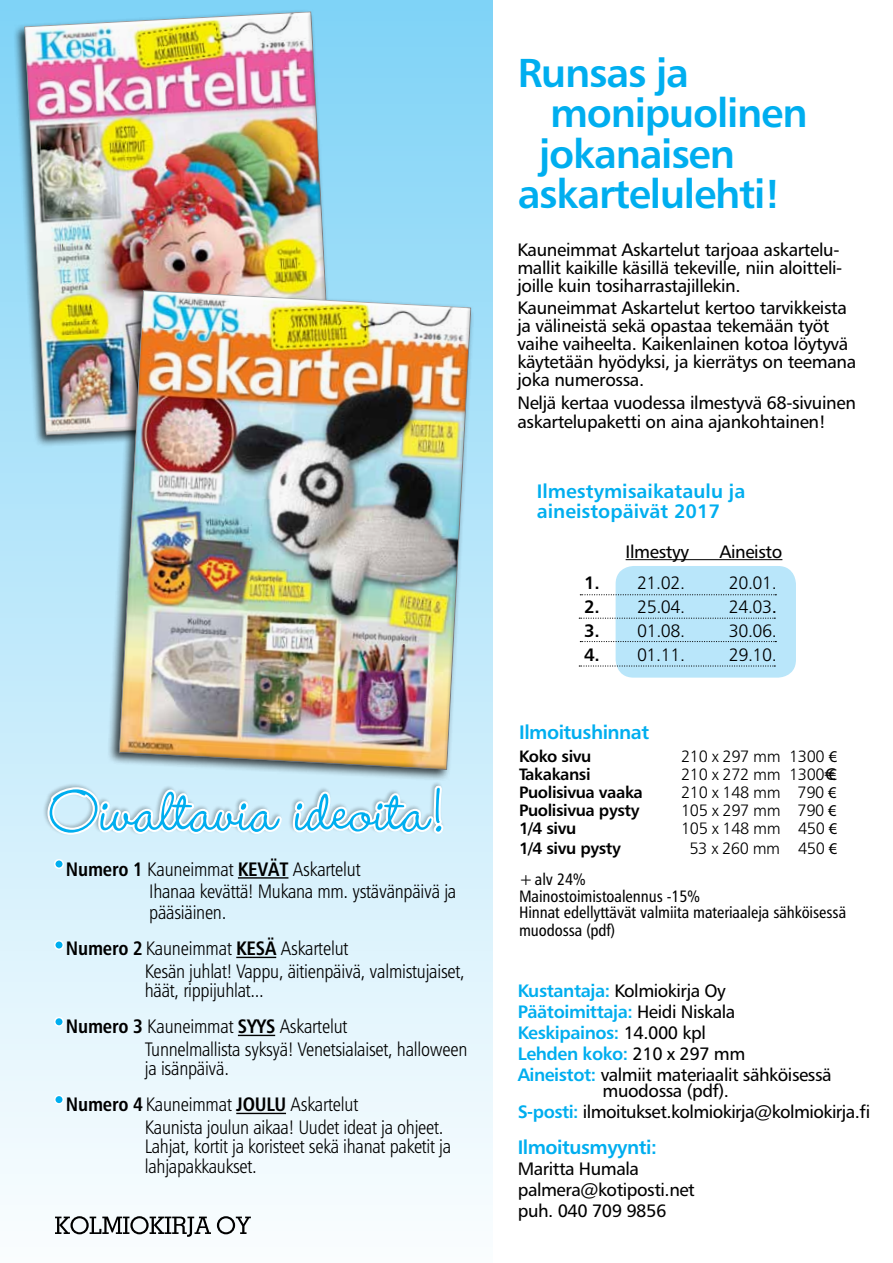
<style>
.page{position:relative;width:893px;height:1263px;background:#fff}
.page>*{position:absolute;margin:0;border:0;box-sizing:border-box;transform-origin:0 0}
.t1{font:500 75px "Wendy LP Std";color:#00aeef}
.t2{font:40.5px "Humanist 777 BT Bold B";letter-spacing:-.03em;color:#00aeef}
.t3{font:19.5px/21.8px "Humanist 777 BT Light Condensed B";letter-spacing:-.015em;color:#000}
.t4{font:19.5px/19.5px "Humanist 777 BT Bold B";color:#00aeef}
.t5{font:19.5px "Humanist 777 BT Bold B";letter-spacing:-.025em;color:#00aeef}
.t6{font:18px/18px "Humanist 777 BT Roman B";letter-spacing:-.02em;color:#000}
.t7{font:18px/21px "Humanist 777 BT Bold B";letter-spacing:-.025em;color:#00aeef}
.t8{font:18px "Humanist 777 BT Light B";letter-spacing:-.025em;color:#000}
.t9{font:16.5px/16.5px "Humanist 777 BT Roman Condensed B";letter-spacing:-.005em;color:#000}
.t10{font:16.5px "Humanist 777 BT Light B";letter-spacing:-.025em;color:#000}
.t11{font:16.5px "Humanist 777 BT Bold B";letter-spacing:-.025em;color:#000}
.s1{font-family:"Humanist 777 BT Bold Condensed B"}
.s2{font-family:"Humanist 777 BT Bold B"}
.s3{font-family:"Humanist 777 BT Roman B"}
.s4{font-family:"Myriad Pro"}
.s5{font-family:"Humanist 777 BT Bold B";color:#00aeef}
.s6{font-family:"Humanist 777 BT Roman B";color:#000}
</style>
<div class="page">
<div style="left:0;top:0;width:493px;height:1263px;background:linear-gradient(to bottom,#80d3f7,#fdfefe)"></div>
<div style="left:616px;top:566px;width:180px;height:112px;background:#b9e6fa;border-radius:18px"></div>
<hr style="left:626px;top:559px;width:156px;height:1px;background:#000">
<svg style="left:580px;top:594px;width:196px;height:1px"></svg>
<svg style="left:579px;top:618px;width:196px;height:1px"></svg>
<svg style="left:580px;top:641px;width:196px;height:1px"></svg>
<svg style="left:579px;top:665px;width:196px;height:1px"></svg>
<div style="left:42px;top:781px;width:403px;height:55px;background:#ceeefc"></div>
<svg style="left:45px;top:784px;width:400px;height:53px"></svg>
<div style="left:55px;top:860px;width:8px;height:8px;background:#00aeef;border-radius:50%"></div>
<div style="left:54px;top:859px;width:10px;height:10px;border:2px solid #fff;border-radius:50%"></div>
<div style="left:55px;top:941px;width:8px;height:8px;background:#00aeef;border-radius:50%"></div>
<div style="left:54px;top:940px;width:10px;height:10px;border:2px solid #fff;border-radius:50%"></div>
<div style="left:55px;top:1017px;width:8px;height:9px;background:#00aeef;border-radius:50%"></div>
<div style="left:54px;top:1017px;width:10px;height:10px;border:2px solid #fff;border-radius:50%"></div>
<div style="left:55px;top:1095px;width:8px;height:9px;background:#00aeef;border-radius:50%"></div>
<div style="left:54px;top:1094px;width:10px;height:10px;border:2px solid #fff;border-radius:50%"></div>
<hr style="left:238px;top:877px;width:50px;height:1px;background:#000">
<hr style="left:236px;top:957px;width:40px;height:1px;background:#000">
<hr style="left:238px;top:1035px;width:37px;height:1px;background:#000">
<hr style="left:236px;top:1113px;width:50px;height:1px;background:#000">
<div style="left:12px;top:8px;width:324px;height:439px;background:#000;opacity:.75"></div>
<img style="left:23px;top:11px;width:310px;height:424px">
<div style="left:107px;top:287px;width:367px;height:495px;background:#000;opacity:.75"></div>
<img style="left:117px;top:290px;width:355px;height:481px">
<svg style="left:55px;top:1216px;width:156px;height:21px"></svg>
<svg style="left:217px;top:1216px;width:34px;height:18px"></svg>
<h1 class="t1" style="left:50px;top:769px;width:399px">Oivaltavia ideoita!</h1>
<p class="t3" style="left:149px;top:858px;width:309px;text-indent:-83px"><span class="s1">Numero 1</span> Kauneimmat <span class="s1">KEVÄT</span> Askartelut<br>Ihanaa kevättä! Mukana mm. ystävänpäivä ja pääsiäinen.</p>
<p class="t3" style="left:145px;top:937px;width:321px;line-height:22.5px;text-indent:-79px"><span class="s1">Numero 2</span> Kauneimmat <span class="s1">KESÄ</span> Askartelut<br>Kesän juhlat! Vappu, äitienpäivä, valmistujaiset,</p>
<p class="t3" style="left:66px;top:972px;width:283px;line-height:36px;text-align:center">häät, rippijuhlat...<br><span class="s1">Numero 3</span> Kauneimmat <span class="s1">SYYS</span> Askartelut</p>
<p class="t3" style="left:145px;top:1039px;width:324px;line-height:19.5px">Tunnelmallista syksyä! Venetsialaiset, halloween ja isänpäivä.</p>
<p class="t3" style="left:145px;top:1093px;width:300px;line-height:22.5px;text-indent:-79px"><span class="s1">Numero 4</span> Kauneimmat <span class="s1">JOULU</span> Askartelut<br>Kaunista joulun aikaa! Uudet ideat ja ohjeet.</p>
<p class="t3" style="left:145px;top:1136px;width:308px;line-height:19.5px">Lahjat, kortit ja koristeet sekä ihanat paketit ja lahjapakkaukset.</p>
<h2 class="t2" style="left:518px;top:47px;width:173px">Runsas ja</h2>
<h2 class="t2" style="left:550px;top:88px;width:259px">monipuolinen</h2>
<h2 class="t2" style="left:539px;top:128px;width:197px">jokanaisen</h2>
<h2 class="t2" style="left:518px;top:169px;width:265px">askartelulehti!</h2>
<p class="t6" style="left:517px;top:240px;width:326px">Kauneimmat Askartelut tarjoaa askartelu&shy;mallit kaikille käsillä tekeville, niin aloitteli&shy;joille kuin tosiharrastajillekin.</p>
<p class="t6" style="left:517px;top:299px;width:340px">Kauneimmat Askartelut kertoo tarvikkeista ja välineistä sekä opastaa tekemään työt vaihe vaiheelta. Kaikenlainen kotoa löytyvä käytetään hyödyksi, ja kierrätys on teemana joka numerossa.</p>
<p class="t6" style="left:517px;top:392px;width:340px;line-height:19.5px">Neljä kertaa vuodessa ilmestyvä 68-sivuinen askartelupaketti on aina ajankohtainen!</p>
<p class="t4" style="left:537px;top:481px;width:210px">Ilmestymisaikataulu ja aineistopäivät 2017</p>
<p class="t6" style="left:626px;top:542px;width:65px">Ilmestyy</p>
<p class="t6" style="left:719px;top:542px;width:64px">Aineisto</p>
<p class="t8" style="left:584px;top:572px;width:102px"><span class="s2">1.</span> 21.02.</p>
<p class="t8" style="left:729px;top:572px;width:50px">20.01.</p>
<p class="t8" style="left:584px;top:596px;width:102px"><span class="s2">2.</span> 25.04.</p>
<p class="t8" style="left:729px;top:596px;width:50px">24.03<span class="s3">.</span></p>
<p class="t8" style="left:584px;top:620px;width:102px"><span class="s2">3.</span> 01.08.</p>
<p class="t8" style="left:729px;top:620px;width:50px">30.06.</p>
<p class="t8" style="left:584px;top:644px;width:102px"><span class="s2">4.</span> 01.11.</p>
<p class="t8" style="left:729px;top:644px;width:50px">29.10.</p>
<p class="t5" style="left:519px;top:720px;width:132px">Ilmoitushinnat</p>
<p class="t11" style="left:519px;top:746px;width:74px">Koko sivu</p>
<p class="t10" style="left:681px;top:746px;width:157px">210 x 297 mm 1300 <span class="s4">€</span></p>
<p class="t11" style="left:519px;top:764px;width:73px">Takakansi</p>
<p class="t10" style="left:681px;top:764px;width:157px">210 x 272 mm 1300€<span class="s4">€</span></p>
<p class="t11" style="left:519px;top:782px;width:125px">Puolisivua vaaka</p>
<p class="t10" style="left:681px;top:782px;width:157px">210 x 148 mm 790 <span class="s4">€</span></p>
<p class="t11" style="left:519px;top:800px;width:122px">Puolisivua pysty</p>
<p class="t10" style="left:681px;top:800px;width:157px">105 x 297 mm 790 <span class="s4">€</span></p>
<p class="t11" style="left:519px;top:818px;width:59px">1/4 sivu</p>
<p class="t10" style="left:681px;top:818px;width:158px">105 x 148 mm 450 <span class="s4">€</span></p>
<p class="t11" style="left:519px;top:837px;width:103px">1/4 sivu pysty</p>
<p class="t10" style="left:689px;top:838px;width:149px">53 x 260 mm 450 <span class="s4">€</span></p>
<p class="t9" style="left:519px;top:871px;width:329px">+alv 24%<br>Mainostoimistoalennus -15%<br>Hinnat edellyttävät valmiita materiaaleja sähköisessä</p>
<p class="t9" style="left:519px;top:922px;width:98px">muodossa (pdf)</p>
<p class="t6" style="left:518px;top:981px;width:210px"><span class="s5">Kustantaja:</span> Kolmiokirja Oy</p>
<p class="t7" style="left:518px;top:1000px;width:229px">Päätoimittaja: <span class="s6">Heidi Niskala<br></span>Keskipainos: <span class="s6">14.000 kpl<br></span>Lehden koko: <span class="s6">210 x 297 mm</span></p>
<p class="t6" style="left:603px;top:1066px;width:231px;line-height:16.5px;text-indent:-85px"><span class="s5">Aineistot:</span> valmiit materiaalit sähköisessä muodossa (pdf).</p>
<p class="t6" style="left:518px;top:1102px;width:354px"><span class="s5">S-posti:</span> ilmoitukset.kolmiokirja@kolmiokirja.fi</p>
<p class="t5" style="left:518px;top:1135px;width:141px">Ilmoitusmyynti:</p>
<p class="t6" style="left:518px;top:1158px;width:179px;line-height:21px">Maritta Humala palmera@kotiposti.net puh. 040 709 9856</p>
</div>
